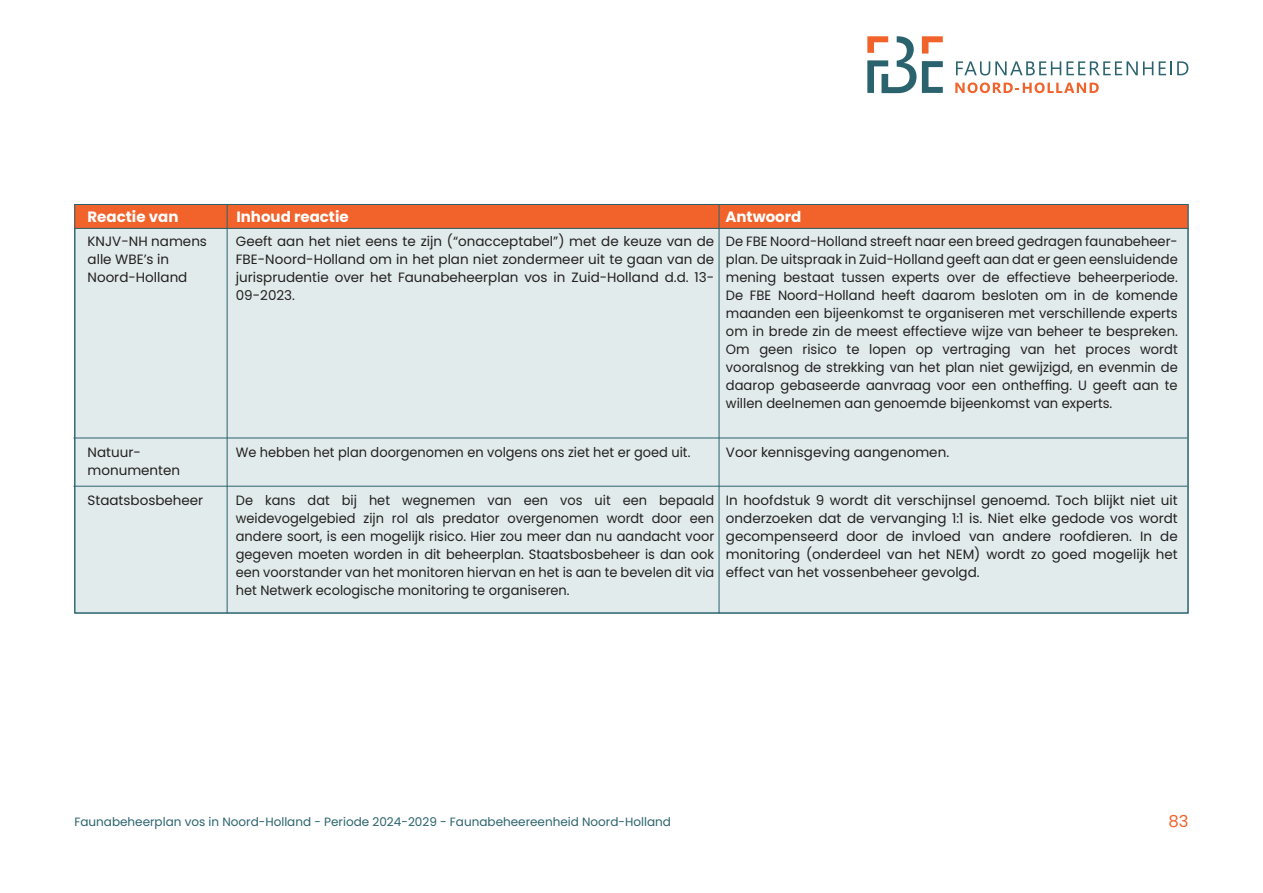
<style>
.page{position:relative;width:1263px;height:893px;background:#fff}
.page>*{position:absolute;margin:0;border:0;box-sizing:border-box;transform-origin:0 0}
.t1{font:16.5px "Poppins";color:#f2622b}
.t2{font:700 15px "Poppins";color:#fff}
.t3{font:13.5px/18px "Poppins";color:#231f20;text-align:justify}
.t4{font:13.5px/18px "Poppins";color:#231f20;text-align:justify;scale:.96 1}
.t5{font:12px "Poppins";color:#2a636d}
</style>
<div class="page">
<svg style="left:867px;top:36px;width:49px;height:57px"></svg>
<svg style="left:922px;top:61px;width:21px;height:32px"></svg>
<svg style="left:922px;top:36px;width:21px;height:18px"></svg>
<svg style="left:956px;top:61px;width:197px;height:15px"></svg>
<svg style="left:1159px;top:61px;width:29px;height:14px"></svg>
<svg style="left:955px;top:82px;width:144px;height:11px"></svg>
<div style="left:74px;top:204px;width:1114px;height:409px;background:#e1ebeb"></div>
<div style="left:74px;top:204px;width:1113px;height:25px;background:#f2622b"></div>
<hr style="left:227px;top:204px;width:1px;height:409px;background:#2a636d">
<hr style="left:719px;top:204px;width:1px;height:409px;background:#2a636d">
<hr style="left:74px;top:228px;width:1114px;height:1px;background:#2a636d">
<hr style="left:73px;top:438px;width:1114px;height:1px;background:#2a636d">
<hr style="left:73px;top:486px;width:1114px;height:1px;background:#2a636d">
<p class="t2" style="left:88px;top:208px;width:92px">Reactie van</p>
<p class="t2" style="left:236px;top:208px;width:114px">Inhoud reactie</p>
<p class="t2" style="left:725px;top:208px;width:77px">Antwoord</p>
<p class="t3" style="left:726px;top:232px;width:453px">De FBE Noord-Holland streeft naar een breed gedragen faunabeheer&shy;plan. De uitspraak in Zuid-Holland geeft aan dat er geen eensluidende mening bestaat tussen experts over de effectieve beheerperiode.<br>De FBE Noord-Holland heeft daarom besloten om in de komende maanden een bijeenkomst te organiseren met verschillende experts om in brede zin de meest effectieve wijze van beheer te bespreken.<br>Om geen risico te lopen op vertraging van het proces wordt vooralsnog de strekking van het plan niet gewijzigd, en evenmin de daarop gebaseerde aanvraag voor een ontheffing. U geeft aan te willen deelnemen aan genoemde bijeenkomst van experts.</p>
<p class="t3" style="left:726px;top:443px;width:225px">Voor kennisgeving aangenomen.</p>
<p class="t3" style="left:726px;top:491px;width:453px">In hoofdstuk 9 wordt dit verschijnsel genoemd. Toch blijkt niet uit onderzoeken dat de vervanging 1:1 is. Niet elke gedode vos wordt gecompenseerd door de invloed van andere roofdieren. In de monitoring (onderdeel van het NEM) wordt zo goed mogelijk het effect van het vossenbeheer gevolgd.</p>
<p class="t3" style="left:236px;top:232px;width:480px">Geeft aan het niet eens te zijn (“onacceptabel”) met de keuze van de FBE-Noord-Holland om in het plan niet zondermeer uit te gaan van de jurisprudentie over het Faunabeheerplan vos in Zuid-Holland d.d. 13- 09-2023.</p>
<p class="t3" style="left:88px;top:232px;width:121px">KNJV-NH namens</p>
<p class="t3" style="left:88px;top:250px;width:83px">alle WBE’s in</p>
<p class="t3" style="left:88px;top:268px;width:101px">Noord-Holland</p>
<p class="t4" style="left:236px;top:443px;width:475px">We hebben het plan doorgenomen en volgens ons ziet het er goed uit.</p>
<p class="t4" style="left:236px;top:491px;width:500px">De kans dat bij het wegnemen van een vos uit een bepaald weidevogelgebied zijn rol als predator overgenomen wordt door een andere soort, is een mogelijk risico. Hier zou meer dan nu aandacht voor gegeven moeten worden in dit beheerplan. Staatsbosbeheer is dan ook een voorstander van het monitoren hiervan en het is aan te bevelen dit via het Netwerk ecologische monitoring te organiseren.</p>
<p class="t3" style="left:88px;top:443px;width:55px">Natuur-</p>
<p class="t3" style="left:88px;top:461px;width:94px">monumenten</p>
<p class="t3" style="left:88px;top:491px;width:117px">Staatsbosbeheer</p>
<p class="t5" style="left:74px;top:815px;width:598px">Faunabeheerplan vos in Noord-Holland - Periode 2024-2029 - Faunabeheereenheid Noord-Holland</p>
<p class="t1" style="left:1168px;top:812px;width:22px">83</p>
</div>
